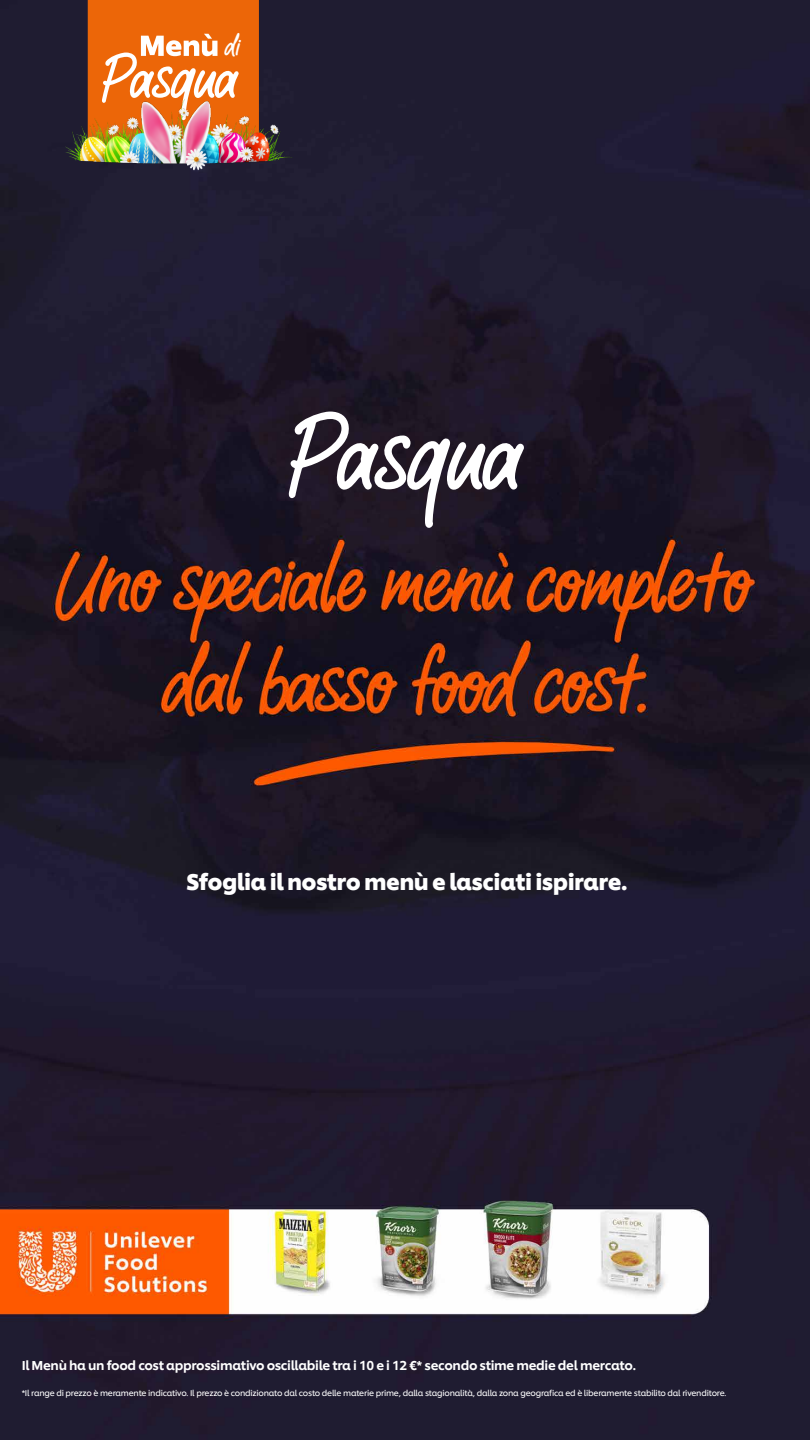
<style>
.page{position:relative;width:810px;height:1440px;background:#fff}
.page>*{position:absolute;margin:0;border:0;box-sizing:border-box;transform-origin:0 0}
.t1{font:140.62px "Chefs Hand";letter-spacing:-.025em;color:#fff}
.t2{font:81.75px "Chefs Hand";letter-spacing:-.025em;color:#fff}
.t3{font:36px "Chefs Hand";color:#fff}
.t4{font:700 22.5px "Unilever Shilling";letter-spacing:-.025em;color:#fff}
.t5{font:500 12.75px "Unilever Shilling";letter-spacing:-.025em;color:#fff}
.t6{font:8.25px "Unilever Shilling";letter-spacing:-.025em;color:#fff}
</style>
<div class="page">
<img style="left:0;top:0;width:810px;height:1440px">
<svg style="left:88px;top:0;width:171px;height:80px;background:#ed7018"></svg>
<img style="left:28px;top:80px;width:296px;height:96px">
<h3 class="t3" style="left:224px;top:27px;width:18px">di</h3>
<h2 class="t2" style="left:100px;top:35px;width:140px">Pasqua</h2>
<h1 class="t1" style="left:286px;top:381px;width:239px">Pasqua</h1>
<h3 class="t4" style="left:186px;top:864px;width:443px">Sfoglia il nostro menù e lasciati ispirare.</h3>
<h3 class="t5" style="left:22px;top:1356px;width:616px">Il Menù ha un food cost approssimativo oscillabile tra i 10 e i 12 €* secondo stime medie del mercato.</h3>
<p class="t6" style="left:22px;top:1386px;width:706px">*Il range di prezzo è meramente indicativo. Il prezzo è condizionato dal costo delle materie prime, dalla stagionalità, dalla zona geografica ed è liberamente stabilito dal rivenditore.</p>
</div>
